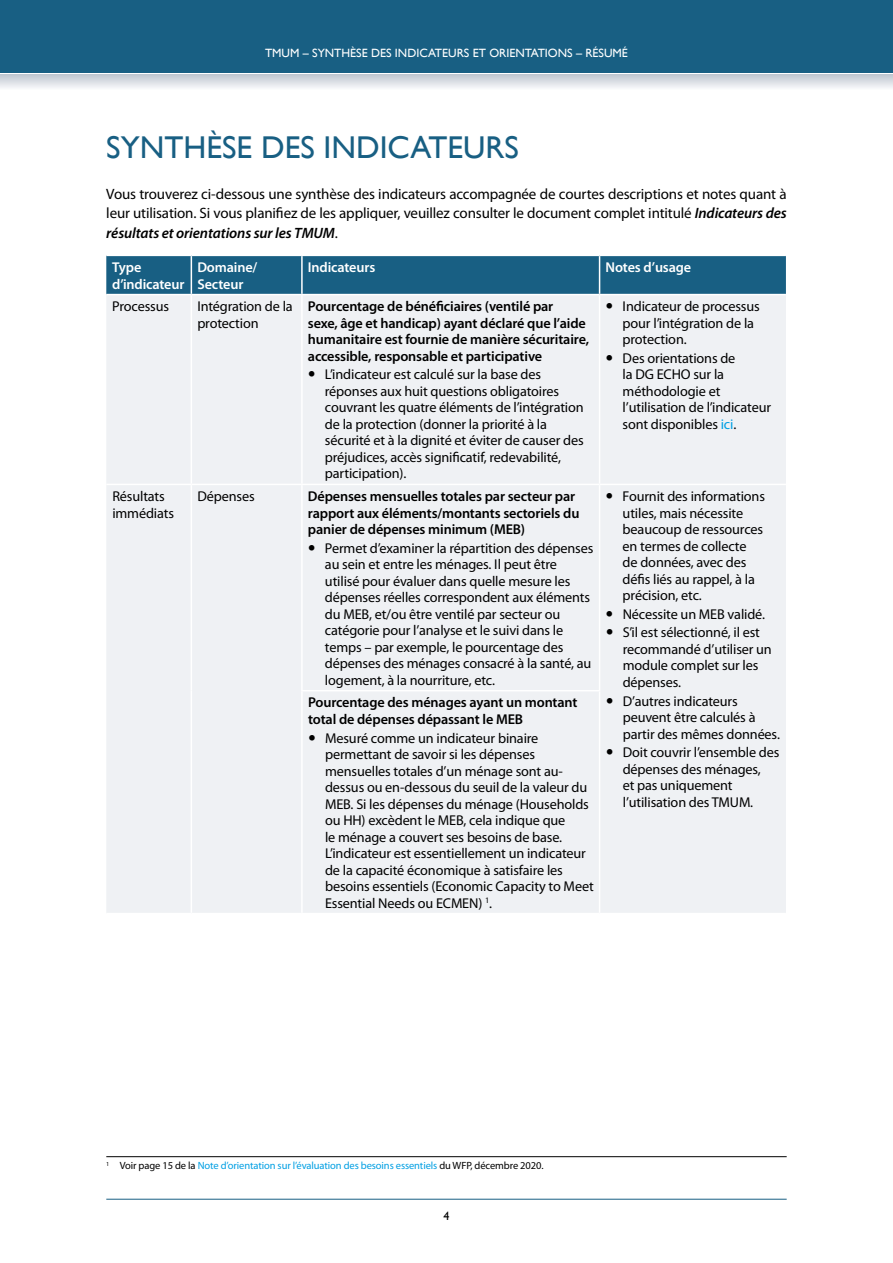
<style>
.page{position:relative;width:893px;height:1263px;background:#fff}
.page>*{position:absolute;margin:0;border:0;box-sizing:border-box;transform-origin:0 0}
.t1{font:31.5px "Gill Sans";color:#185f83}
.t2{font:15px/19.5px "Myriad Pro";letter-spacing:-.01em;color:#000;text-align:justify}
.t3{font:14.25px/16.5px "Myriad Pro";letter-spacing:-.01em;color:#000}
.t4{font:600 14.25px/16.5px "Myriad Pro";letter-spacing:-.01em;color:#000}
.t5{font:600 14.25px/16.5px "Myriad Pro";letter-spacing:-.01em;color:#fff}
.t6{font:12px "Gill Sans";color:#fff}
.t7{font:12px "Gill Sans";color:#000}
.t8{font:10.5px "Myriad Pro";letter-spacing:-.01em;color:#009fe3}
.s1{font-weight:600;font-style:italic}
.s2{color:#009fe3}
.s3{color:#000}
</style>
<div class="page">
<div style="left:0;top:0;width:893px;height:72px;background:#185f83"></div>
<svg style="left:0;top:74px;width:893px;height:14px;background:#d8dce2"></svg>
<hr style="left:106px;top:1199px;width:681px;height:1px;background:#185f83">
<div style="left:106px;top:256px;width:680px;height:38px;background:#185f83"></div>
<div style="left:106px;top:295px;width:680px;height:618px;background:#eff1f4"></div>
<hr style="left:191px;top:295px;width:1px;height:189px;background:#fff">
<hr style="left:301px;top:295px;width:2px;height:189px;background:#fff">
<hr style="left:599px;top:295px;width:1px;height:189px;background:#fff">
<hr style="left:191px;top:484px;width:111px;height:1px;background:#fff">
<hr style="left:302px;top:484px;width:298px;height:1px;background:#fff">
<hr style="left:301px;top:485px;width:2px;height:205px;background:#fff">
<hr style="left:600px;top:484px;width:186px;height:1px;background:#fff">
<hr style="left:599px;top:485px;width:1px;height:205px;background:#fff">
<hr style="left:301px;top:690px;width:299px;height:1px;background:#fff">
<hr style="left:301px;top:691px;width:2px;height:222px;background:#fff">
<hr style="left:599px;top:691px;width:1px;height:222px;background:#fff">
<hr style="left:191px;top:256px;width:1px;height:38px;background:#fff">
<hr style="left:301px;top:256px;width:2px;height:38px;background:#fff">
<hr style="left:599px;top:256px;width:1px;height:38px;background:#fff">
<hr style="left:106px;top:484px;width:85px;height:1px;background:#fff">
<hr style="left:191px;top:485px;width:1px;height:206px;background:#fff">
<hr style="left:191px;top:691px;width:1px;height:222px;background:#fff">
<hr style="left:106px;top:1156px;width:681px;height:1px;background:#000">
<svg style="left:309px;top:371px;width:6px;height:6px"></svg>
<svg style="left:607px;top:303px;width:5px;height:6px"></svg>
<svg style="left:607px;top:355px;width:5px;height:5px"></svg>
<svg style="left:309px;top:545px;width:6px;height:5px"></svg>
<svg style="left:607px;top:493px;width:5px;height:6px"></svg>
<svg style="left:607px;top:611px;width:5px;height:5px"></svg>
<svg style="left:607px;top:629px;width:5px;height:6px"></svg>
<svg style="left:607px;top:697px;width:5px;height:6px"></svg>
<svg style="left:607px;top:749px;width:5px;height:6px"></svg>
<svg style="left:309px;top:735px;width:6px;height:5px"></svg>
<p class="t6" style="left:265px;top:46px;width:364px">TMUM – SYNTHÈSE DES INDICATEURS ET ORIENTATIONS – RÉSUMÉ</p>
<h1 class="t1" style="left:106px;top:129px;width:414px">SYNTHÈSE DES INDICATEURS</h1>
<p class="t2" style="left:106px;top:184px;width:682px">Vous trouverez ci-dessous une synthèse des indicateurs accompagnée de courtes descriptions et notes quant à leur utilisation. Si vous planifiez de les appliquer, veuillez consulter le document complet intitulé <span class="s1">Indicateurs des résultats et orientations sur les TMUM</span>.</p>
<p class="t5" style="left:112px;top:259px;width:74px">Type d’indicateur</p>
<p class="t5" style="left:197px;top:259px;width:62px">Domaine/<br>Secteur</p>
<p class="t5" style="left:308px;top:259px;width:69px">Indicateurs</p>
<p class="t5" style="left:606px;top:259px;width:87px">Notes d’usage</p>
<p class="t3" style="left:112px;top:298px;width:58px">Processus</p>
<p class="t3" style="left:197px;top:298px;width:97px">Intégration de la protection</p>
<p class="t4" style="left:308px;top:298px;width:283px">Pourcentage de bénéficiaires (ventilé par<br>sexe, âge et handicap) ayant déclaré que l’aide humanitaire est fournie de manière sécuritaire, accessible, responsable et participative</p>
<p class="t3" style="left:325px;top:366px;width:260px">L’indicateur est calculé sur la base des réponses aux huit questions obligatoires couvrant les quatre éléments de l’intégration de la protection (donner la priorité à la sécurité et à la dignité et éviter de causer des préjudices, accès significatif, redevabilité, participation).</p>
<p class="t3" style="left:623px;top:298px;width:139px">Indicateur de processus pour l’intégration de la protection.</p>
<p class="t3" style="left:623px;top:350px;width:150px">Des orientations de<br>la DG ECHO sur la méthodologie et l’utilisation de l’indicateur sont disponibles <span class="s2">ici</span>.</p>
<p class="t3" style="left:112px;top:488px;width:63px">Résultats immédiats</p>
<p class="t3" style="left:197px;top:488px;width:59px">Dépenses</p>
<p class="t4" style="left:308px;top:488px;width:273px">Dépenses mensuelles totales par secteur par rapport aux éléments/montants sectoriels du panier de dépenses minimum (MEB)</p>
<p class="t3" style="left:325px;top:539px;width:270px">Permet d’examiner la répartition des dépenses au sein et entre les ménages. Il peut être utilisé pour évaluer dans quelle mesure les dépenses réelles correspondent aux éléments du MEB, et/ou être ventilé par secteur ou catégorie pour l’analyse et le suivi dans le temps – par exemple, le pourcentage des dépenses des ménages consacré à la santé, au logement, à la nourriture, etc.</p>
<p class="t4" style="left:308px;top:694px;width:271px">Pourcentage des ménages ayant un montant total de dépenses dépassant le MEB</p>
<p class="t3" style="left:325px;top:729px;width:270px">Mesuré comme un indicateur binaire permettant de savoir si les dépenses mensuelles totales d’un ménage sont au&shy;dessus ou en-dessous du seuil de la valeur du MEB. Si les dépenses du ménage (Households ou HH) excèdent le MEB, cela indique que<br>le ménage a couvert ses besoins de base.<br>L’indicateur est essentiellement un indicateur de la capacité économique à satisfaire les besoins essentiels (Economic Capacity to Meet Essential Needs ou ECMEN) <sup>1</sup>.</p>
<p class="t3" style="left:623px;top:488px;width:144px">Fournit des informations utiles, mais nécessite beaucoup de ressources en termes de collecte de données, avec des défis liés au rappel, à la précision, etc.</p>
<p class="t3" style="left:623px;top:604px;width:144px;line-height:18.6px">Nécessite un MEB validé.<br>S’il est sélectionné, il est</p>
<p class="t3" style="left:623px;top:641px;width:151px">recommandé d’utiliser un module complet sur les dépenses.</p>
<p class="t3" style="left:623px;top:692px;width:159px">D’autres indicateurs peuvent être calculés à partir des mêmes données.</p>
<p class="t3" style="left:623px;top:744px;width:158px">Doit couvrir l’ensemble des dépenses des ménages,<br>et pas uniquement l’utilisation des TMUM.</p>
<p class="t8" style="left:106px;top:1159px;width:439px"><sup>1</sup> <span class="s3">Voir page 15 de la</span> Note d’orientation sur l’évaluation des besoins essentiels <span class="s3">du WFP, décembre 2020.</span></p>
<p class="t7" style="left:443px;top:1209px;width:7px">4</p>
</div>
